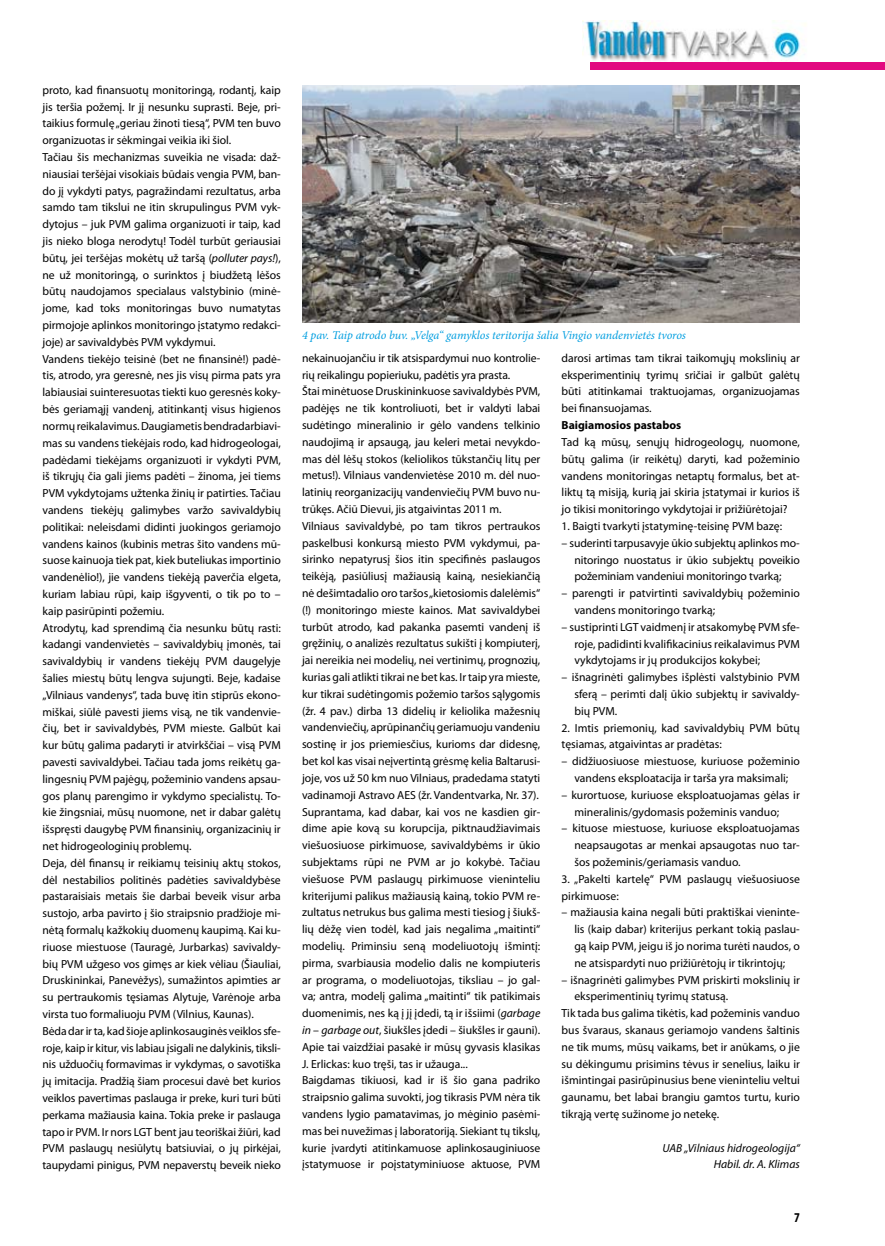
<style>
.page{position:relative;width:885px;height:1246px;background:#fff}
.page>*{position:absolute;margin:0;border:0;box-sizing:border-box;transform-origin:0 0}
.t1{font:700 condensed 13.5px "Myriad Pro";color:#000}
.t2{font:italic 12px "Minion Pro";letter-spacing:-.01em;color:#009ee0}
.t3{font:11.7px/16.8px "Myriad Pro";letter-spacing:-.005em;color:#000;text-align:justify}
.t4{font:italic 11.7px/16.8px "Myriad Pro";color:#000;text-align:right}
.t5{font:700 11.7px "Myriad Pro";color:#000}
.s1{font-style:italic}
</style>
<div class="page">
<img style="left:582px;top:21px;width:224px;height:40px">
<div style="left:590px;top:62px;width:294px;height:7px;background:#e20980"></div>
<img style="left:302px;top:85px;width:497px;height:237px">
<p class="t3" style="left:43px;top:81px;width:240px;text-align:left">proto, kad finansuotų monitoringą, rodantį, kaip jis teršia požemį. Ir jį nesunku suprasti. Beje, pri&shy;taikius formulę „geriau žinoti tiesą“, PVM ten buvo organizuotas ir sėkmingai veikia iki šiol.<br>Tačiau šis mechanizmas suveikia ne visada: daž&shy;niausiai teršėjai visokiais būdais vengia PVM, ban&shy;do jį vykdyti patys, pagražindami rezultatus, arba samdo tam tikslui ne itin skrupulingus PVM vyk&shy;dytojus – juk PVM galima organizuoti ir taip, kad jis nieko bloga nerodytų! Todėl turbūt geriausiai būtų, jei teršėjas mokėtų už taršą (<span class="s1">polluter pays!</span>), ne už monitoringą, o surinktos į biudžetą lėšos būtų naudojamos specialaus valstybinio (minė&shy;jome, kad toks monitoringas buvo numatytas pirmojoje aplinkos monitoringo įstatymo redakci&shy;joje) ar savivaldybės PVM vykdymui.<br>Vandens tiekėjo teisinė (bet ne finansinė!) padė&shy;tis, atrodo, yra geresnė, nes jis visų pirma pats yra labiausiai suinteresuotas tiekti kuo geresnės koky&shy;bės geriamąjį vandenį, atitinkantį visus higienos normų reikalavimus. Daugiametis bendradarbiavi&shy;mas su vandens tiekėjais rodo, kad hidrogeologai, padėdami tiekėjams organizuoti ir vykdyti PVM, iš tikrųjų čia gali jiems padėti – žinoma, jei tiems PVM vykdytojams užtenka žinių ir patirties. Tačiau vandens tiekėjų galimybes varžo savivaldybių politikai: neleisdami didinti juokingos geriamojo vandens kainos (kubinis metras šito vandens mū&shy;suose kainuoja tiek pat, kiek buteliukas importinio vandenėlio!), jie vandens tiekėją paverčia elgeta, kuriam labiau rūpi, kaip išgyventi, o tik po to – kaip pasirūpinti požemiu.<br>Atrodytų, kad sprendimą čia nesunku būtų rasti: kadangi vandenvietės – savivaldybių įmonės, tai savivaldybių ir vandens tiekėjų PVM daugelyje šalies miestų būtų lengva sujungti. Beje, kadaise „Vilniaus vandenys“, tada buvę itin stiprūs ekono&shy;miškai, siūlė pavesti jiems visą, ne tik vandenvie&shy;čių, bet ir savivaldybės, PVM mieste. Galbūt kai kur būtų galima padaryti ir atvirkščiai – visą PVM pavesti savivaldybei. Tačiau tada joms reikėtų ga&shy;lingesnių PVM pajėgų, požeminio vandens apsau&shy;gos planų parengimo ir vykdymo specialistų. To&shy;kie žingsniai, mūsų nuomone, net ir dabar galėtų išspręsti daugybę PVM finansinių, organizacinių ir net hidrogeologinių problemų.<br>Deja, dėl finansų ir reikiamų teisinių aktų stokos, dėl nestabilios politinės padėties savivaldybėse pastaraisiais metais šie darbai beveik visur arba sustojo, arba pavirto į šio straipsnio pradžioje mi&shy;nėtą formalų kažkokių duomenų kaupimą. Kai ku&shy;riuose miestuose (Tauragė, Jurbarkas) savivaldy&shy;bių PVM užgeso vos gimęs ar kiek vėliau (Šiauliai, Druskininkai, Panevėžys), sumažintos apimties ar su pertraukomis tęsiamas Alytuje, Varėnoje arba virsta tuo formaliuoju PVM (Vilnius, Kaunas).<br>Bėda dar ir ta, kad šioje aplinkosauginės veiklos sfe&shy;roje, kaip ir kitur, vis labiau įsigali ne dalykinis, tiksli&shy;nis užduočių formavimas ir vykdymas, o savotiška jų imitacija. Pradžią šiam procesui davė bet kurios veiklos pavertimas paslauga ir preke, kuri turi būti perkama mažiausia kaina. Tokia preke ir paslauga tapo ir PVM. Ir nors LGT bent jau teoriškai žiūri, kad PVM paslaugų nesiūlytų batsiuviai, o jų pirkėjai, taupydami pinigus, PVM nepaverstų beveik nieko</p>
<p class="t2" style="left:302px;top:327px;width:385px">4 pav. Taip atrodo buv. „Velga“ gamyklos teritorija šalia Vingio vandenvietės tvoros</p>
<p class="t3" style="left:302px;top:349px;width:240px;text-align:left">nekainuojančiu ir tik atsispardymui nuo kontrolie&shy;rių reikalingu popieriuku, padėtis yra prasta.<br>Štai minėtuose Druskininkuose savivaldybės PVM, padėjęs ne tik kontroliuoti, bet ir valdyti labai sudėtingo mineralinio ir gėlo vandens telkinio naudojimą ir apsaugą, jau keleri metai nevykdo&shy;mas dėl lėšų stokos (keliolikos tūkstančių litų per metus!). Vilniaus vandenvietėse 2010 m. dėl nuo&shy;latinių reorganizacijų vandenviečių PVM buvo nu&shy;trūkęs. Ačiū Dievui, jis atgaivintas 2011 m.<br>Vilniaus savivaldybė, po tam tikros pertraukos paskelbusi konkursą miesto PVM vykdymui, pa&shy;sirinko nepatyrusį šios itin specifinės paslaugos teikėją, pasiūliusį mažiausią kainą, nesiekiančią nė dešimtadalio oro taršos „kietosiomis dalelėmis“ (!) monitoringo mieste kainos. Mat savivaldybei turbūt atrodo, kad pakanka pasemti vandenį iš gręžinių, o analizės rezultatus sukišti į kompiuterį, jai nereikia nei modelių, nei vertinimų, prognozių, kurias gali atlikti tikrai ne bet kas. Ir taip yra mieste, kur tikrai sudėtingomis požemio taršos sąlygomis (žr. 4 pav.) dirba 13 didelių ir keliolika mažesnių vandenviečių, aprūpinančių geriamuoju vandeniu sostinę ir jos priemiesčius, kurioms dar didesnę, bet kol kas visai neįvertintą grėsmę kelia Baltarusi&shy;joje, vos už 50 km nuo Vilniaus, pradedama statyti vadinamoji Astravo AES (žr. Vandentvarka, Nr. 37).<br>Suprantama, kad dabar, kai vos ne kasdien gir&shy;dime apie kovą su korupcija, piktnaudžiavimais viešuosiuose pirkimuose, savivaldybėms ir ūkio subjektams rūpi ne PVM ar jo kokybė. Tačiau viešuose PVM paslaugų pirkimuose vieninteliu kriterijumi palikus mažiausią kainą, tokio PVM re&shy;zultatus netrukus bus galima mesti tiesiog į šiukš&shy;lių dėžę vien todėl, kad jais negalima „maitinti“ modelių. Priminsiu seną modeliuotojų išmintį: pirma, svarbiausia modelio dalis ne kompiuteris ar programa, o modeliuotojas, tiksliau – jo gal&shy;va; antra, modelį galima „maitinti“ tik patikimais duomenimis, nes ką į jį įdedi, tą ir išsiimi (<span class="s1">garbage in</span> – <span class="s1">garbage out</span>, šiukšles įdedi – šiukšles ir gauni).<br>Apie tai vaizdžiai pasakė ir mūsų gyvasis klasikas J. Erlickas: kuo tręši, tas ir užauga...<br>Baigdamas tikiuosi, kad ir iš šio gana padriko straipsnio galima suvokti, jog tikrasis PVM nėra tik vandens lygio pamatavimas, jo mėginio pasėmi&shy;mas bei nuvežimas į laboratoriją. Siekiant tų tikslų, kurie įvardyti atitinkamuose aplinkosauginiuose įstatymuose ir poįstatyminiuose aktuose, PVM</p>
<p class="t3" style="left:561px;top:349px;width:240px">darosi artimas tam tikrai taikomųjų mokslinių ar eksperimentinių tyrimų sričiai ir galbūt galėtų būti atitinkamai traktuojamas, organizuojamas bei finansuojamas.</p>
<p class="t5" style="left:561px;top:417px;width:121px">Baigiamosios pastabos</p>
<p class="t3" style="left:561px;top:433px;width:240px">Tad ką mūsų, senųjų hidrogeologų, nuomone, būtų galima (ir reikėtų) daryti, kad požeminio vandens monitoringas netaptų formalus, bet at&shy;liktų tą misiją, kurią jai skiria įstatymai ir kurios iš jo tikisi monitoringo vykdytojai ir prižiūrėtojai?</p>
<p class="t3" style="left:561px;top:517px;width:222px">1. Baigti tvarkyti įstatyminę-teisinę PVM bazę:</p>
<p class="t3" style="left:574px;top:534px;width:227px;text-indent:-13px">– suderinti tarpusavyje ūkio subjektų aplinkos mo&shy;nitoringo nuostatus ir ūkio subjektų poveikio požeminiam vandeniui monitoringo tvarką;</p>
<p class="t3" style="left:574px;top:585px;width:227px;text-indent:-13px">– parengti ir patvirtinti savivaldybių požeminio vandens monitoringo tvarką;</p>
<p class="t3" style="left:574px;top:618px;width:227px;text-indent:-13px">– sustiprinti LGT vaidmenį ir atsakomybę PVM sfe&shy;roje, padidinti kvalifikacinius reikalavimus PVM vykdytojams ir jų produkcijos kokybei;</p>
<p class="t3" style="left:574px;top:669px;width:227px;text-indent:-13px">– išnagrinėti galimybes išplėsti valstybinio PVM sferą – perimti dalį ūkio subjektų ir savivaldy&shy;bių PVM.</p>
<p class="t3" style="left:561px;top:719px;width:240px">2. Imtis priemonių, kad savivaldybių PVM būtų tęsiamas, atgaivintas ar pradėtas:</p>
<p class="t3" style="left:561px;top:753px;width:240px;text-align:center">– didžiuosiuose miestuose, kuriuose požeminio vandens eksploatacija ir tarša yra maksimali;</p>
<p class="t3" style="left:574px;top:786px;width:227px;text-indent:-13px">– kurortuose, kuriuose eksploatuojamas gėlas ir mineralinis/gydomasis požeminis vanduo;</p>
<p class="t3" style="left:574px;top:820px;width:227px;text-indent:-13px">– kituose miestuose, kuriuose eksploatuojamas neapsaugotas ar menkai apsaugotas nuo tar&shy;šos požeminis/geriamasis vanduo.</p>
<p class="t3" style="left:561px;top:870px;width:240px">3. „Pakelti kartelę“ PVM paslaugų viešuosiuose pirkimuose:</p>
<p class="t3" style="left:574px;top:904px;width:227px;text-indent:-13px">– mažiausia kaina negali būti praktiškai vieninte&shy;lis (kaip dabar) kriterijus perkant tokią paslau&shy;gą kaip PVM, jeigu iš jo norima turėti naudos, o ne atsispardyti nuo prižiūrėtojų ir tikrintojų;</p>
<p class="t3" style="left:561px;top:971px;width:240px">– išnagrinėti galimybes PVM priskirti mokslinių ir</p>
<p class="t3" style="left:574px;top:988px;width:155px">eksperimentinių tyrimų statusą.</p>
<p class="t3" style="left:561px;top:1005px;width:240px">Tik tada bus galima tikėtis, kad požeminis vanduo</p>
<p class="t3" style="left:561px;top:1021px;width:240px">bus švaraus, skanaus geriamojo vandens šaltinis</p>
<p class="t3" style="left:561px;top:1038px;width:240px">ne tik mums, mūsų vaikams, bet ir anūkams, o jie</p>
<p class="t3" style="left:561px;top:1055px;width:240px">su dėkingumu prisimins tėvus ir senelius, laiku ir</p>
<p class="t3" style="left:561px;top:1072px;width:240px">išmintingai pasirūpinusius bene vieninteliu veltui</p>
<p class="t3" style="left:561px;top:1089px;width:240px">gaunamu, bet labai brangiu gamtos turtu, kurio</p>
<p class="t3" style="left:561px;top:1105px;width:159px">tikrąją vertę sužinome jo netekę.</p>
<p class="t4" style="left:662px;top:1139px;width:139px">UAB „Vilniaus hidrogeologija“<br>Habil. dr. A. Klimas</p>
<p class="t1" style="left:794px;top:1209px;width:7px">7</p>
</div>
